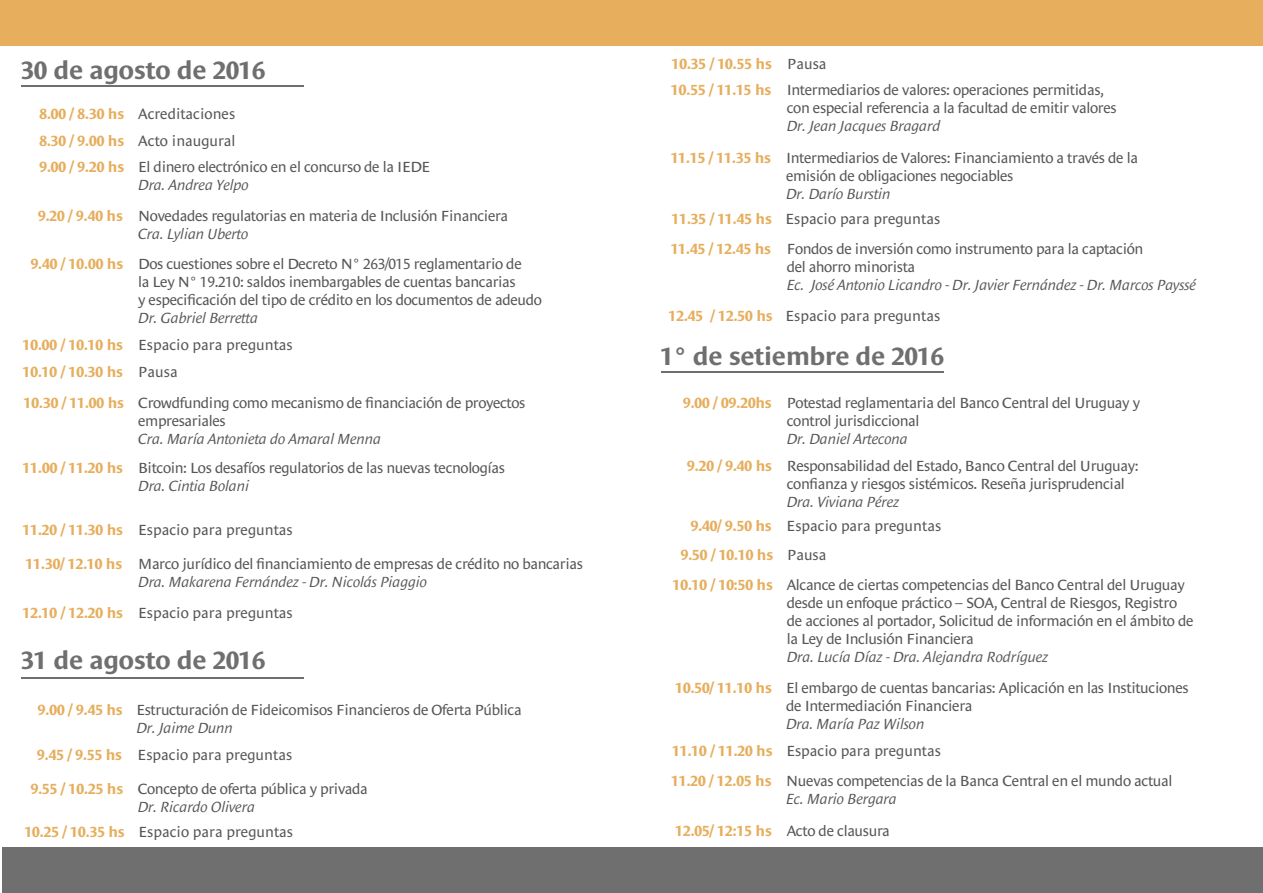
<style>
.page{position:relative;width:1263px;height:893px;background:#fff}
.page>*{position:absolute;margin:0;border:0;box-sizing:border-box;transform-origin:0 0}
.t1{font:700 25.5px "Le Monde Sans Std";color:#706f6f}
.t2{font:15px/18px "Le Monde Sans Std";letter-spacing:-.025em;color:#575757}
.t3{font:italic 15px "Le Monde Sans Std";letter-spacing:-.025em;color:#575757}
.t4{font:15px/28.8px "Le Monde Sans Std";color:#575757}
.t5{font:700 15px "Le Monde Sans Std";color:#e6ae5d}
.s1{font-weight:700;color:#e6ae5d}
.s2{font-weight:400;color:#575757}
.s3{font-style:italic}
</style>
<div class="page">
<div style="left:0;top:0;width:1263px;height:45px;background:#e6ae5d"></div>
<div style="left:2px;top:848px;width:1261px;height:45px;background:#706f6f"></div>
<hr style="left:21px;top:85px;width:283px;height:1px;background:#706f6f">
<hr style="left:21px;top:677px;width:283px;height:1px;background:#706f6f">
<hr style="left:661px;top:371px;width:282px;height:1px;background:#706f6f">
<h1 class="t1" style="left:21px;top:56px;width:245px">30 de agosto de 2016</h1>
<p class="t2" style="left:39px;top:101px;width:392px;line-height:26.2px"><span class="s1">8.00 / 8.30 hs</span> Acreditaciones<br><span class="s1">8.30 / 9.00 hs</span> Acto inaugural<br><span class="s1">9.00 / 9.20 hs</span> El dinero electrónico en el concurso de la IEDE</p>
<p class="t3" style="left:138px;top:176px;width:112px">Dra. Andrea Yelpo</p>
<p class="t5" style="left:38px;top:207px;width:86px">9.20 / 9.40 hs</p>
<p class="t5" style="left:31px;top:255px;width:94px">9.40 / 10.00 hs</p>
<p class="t2" style="left:138px;top:207px;width:372px">Novedades regulatorias en materia de Inclusión Financiera</p>
<p class="t3" style="left:138px;top:225px;width:112px">Cra. Lylian Uberto</p>
<p class="t2" style="left:138px;top:254px;width:405px">Dos cuestiones sobre el Decreto N° 263/015 reglamentario de<br>la Ley N° 19.210: saldos inembargables de cuentas bancarias<br>y especificación del tipo de crédito en los documentos de adeudo</p>
<p class="t3" style="left:138px;top:309px;width:122px">Dr. Gabriel Berretta</p>
<p class="t4" style="left:23px;top:331px;width:271px"><span class="s1">10.00 / 10.10 hs</span> Espacio para preguntas</p>
<p class="t5" style="left:23px;top:364px;width:156px">10.10 / 10.30 hs <span class="s2">Pausa</span></p>
<p class="t5" style="left:24px;top:395px;width:102px">10.30 / 11.00 hs</p>
<p class="t5" style="left:23px;top:459px;width:102px">11.00 / 11.20 hs</p>
<p class="t2" style="left:138px;top:394px;width:389px">Crowdfunding como mecanismo de financiación de proyectos empresariales</p>
<p class="t3" style="left:138px;top:431px;width:245px">Cra. María Antonieta do Amaral Menna</p>
<p class="t2" style="left:138px;top:459px;width:368px">Bitcoin: Los desafíos regulatorios de las nuevas tecnologías</p>
<p class="t3" style="left:138px;top:477px;width:113px">Dra. Cintia Bolani</p>
<p class="t4" style="left:23px;top:516px;width:271px"><span class="s1">11.20 / 11.30 hs</span> Espacio para preguntas</p>
<p class="t5" style="left:26px;top:555px;width:98px">11.30/ 12.10 hs</p>
<p class="t2" style="left:138px;top:554px;width:446px">Marco jurídico del financiamiento de empresas de crédito no bancarias</p>
<p class="t3" style="left:138px;top:573px;width:290px">Dra. Makarena Fernández - Dr. Nicolás Piaggio</p>
<p class="t4" style="left:23px;top:598px;width:271px"><span class="s1">12.10 / 12.20 hs</span> Espacio para preguntas</p>
<h1 class="t1" style="left:21px;top:646px;width:245px">31 de agosto de 2016</h1>
<p class="t5" style="left:38px;top:701px;width:86px">9.00 / 9.45 hs</p>
<p class="t2" style="left:136px;top:701px;width:387px">Estructuración de Fideicomisos Financieros de Oferta Pública</p>
<p class="t3" style="left:136px;top:719px;width:98px">Dr. Jaime Dunn</p>
<p class="t4" style="left:37px;top:741px;width:256px"><span class="s1">9.45 / 9.55 hs</span> Espacio para preguntas</p>
<p class="t5" style="left:31px;top:781px;width:94px">9.55 / 10.25 hs</p>
<p class="t2" style="left:138px;top:780px;width:232px">Concepto de oferta pública y privada</p>
<p class="t3" style="left:138px;top:799px;width:119px">Dr. Ricardo Olivera</p>
<p class="t4" style="left:25px;top:818px;width:270px"><span class="s1">10.25 / 10.35 hs</span> Espacio para preguntas</p>
<p class="t5" style="left:672px;top:55px;width:156px">10.35 / 10.55 hs <span class="s2">Pausa</span></p>
<p class="t5" style="left:671px;top:82px;width:102px">10.55 / 11.15 hs</p>
<p class="t5" style="left:671px;top:149px;width:102px">11.15 / 11.35 hs</p>
<p class="t2" style="left:787px;top:81px;width:331px">Intermediarios de valores: operaciones permitidas, con especial referencia a la facultad de emitir valores</p>
<p class="t3" style="left:787px;top:118px;width:155px">Dr. Jean Jacques Bragard</p>
<p class="t2" style="left:786px;top:149px;width:354px">Intermediarios de Valores: Financiamiento a través de la emisión de obligaciones negociables</p>
<p class="t3" style="left:786px;top:185px;width:106px">Dr. Darío Burstin</p>
<p class="t4" style="left:672px;top:205px;width:270px"><span class="s1">11.35 / 11.45 hs</span> Espacio para preguntas</p>
<p class="t2" style="left:787px;top:240px;width:358px;text-indent:-116px"><span class="s1">11.45 / 12.45 hs</span> Fondos de inversión como instrumento para la captación del ahorro minorista</p>
<p class="t3" style="left:787px;top:277px;width:411px">Ec. José Antonio Licandro - Dr. Javier Fernández - Dr. Marcos Payssé</p>
<p class="t4" style="left:669px;top:301px;width:273px"><span class="s1">12.45 / 12.50 hs</span> Espacio para preguntas</p>
<h1 class="t1" style="left:661px;top:342px;width:285px">1° de setiembre de 2016</h1>
<p class="t2" style="left:787px;top:394px;width:355px;text-indent:-104px"><span class="s1">9.00 / 09.20hs</span> Potestad reglamentaria del Banco Central del Uruguay y control jurisdiccional</p>
<p class="t2" style="left:687px;top:426px;width:453px;line-height:26.5px;text-indent:99px"><span class="s3">Dr. Daniel Artecona<br></span><span class="s1">9.20 / 9.40 hs</span> Responsabilidad del Estado, Banco Central del Uruguay:</p>
<p class="t2" style="left:787px;top:474px;width:340px">confianza y riesgos sistémicos. Reseña jurisprudencial</p>
<p class="t3" style="left:787px;top:493px;width:114px">Dra. Viviana Pérez</p>
<p class="t4" style="left:681px;top:511px;width:262px;text-indent:10px"><span class="s1">9.40/ 9.50 hs</span> Espacio para preguntas<br><span class="s1">9.50 / 10.10 hs</span> Pausa</p>
<p class="t5" style="left:673px;top:576px;width:102px">10.10 / 10:50 hs</p>
<p class="t2" style="left:787px;top:576px;width:408px">Alcance de ciertas competencias del Banco Central del Uruguay desde un enfoque práctico – SOA, Central de Riesgos, Registro de acciones al portador, Solicitud de información en el ámbito de la Ley de Inclusión Financiera</p>
<p class="t3" style="left:787px;top:648px;width:263px">Dra. Lucía Díaz - Dra. Alejandra Rodríguez</p>
<p class="t2" style="left:786px;top:678px;width:404px;text-indent:-111px"><span class="s1">10.50/ 11.10 hs</span> El embargo de cuentas bancarias: Aplicación en las Instituciones de Intermediación Financiera</p>
<p class="t3" style="left:786px;top:715px;width:140px">Dra. María Paz Wilson</p>
<p class="t4" style="left:672px;top:736px;width:270px"><span class="s1">11.10 / 11.20 hs</span> Espacio para preguntas</p>
<p class="t2" style="left:786px;top:771px;width:388px;text-indent:-115px"><span class="s1">11.20 / 12.05 hs</span> Nuevas competencias de la Banca Central en el mundo actual<br><span class="s3">Ec. Mario Bergara</span></p>
<p class="t2" style="left:675px;top:822px;width:216px"><span class="s1">12.05/ 12:15 hs</span> Acto de clausura</p>
</div>
